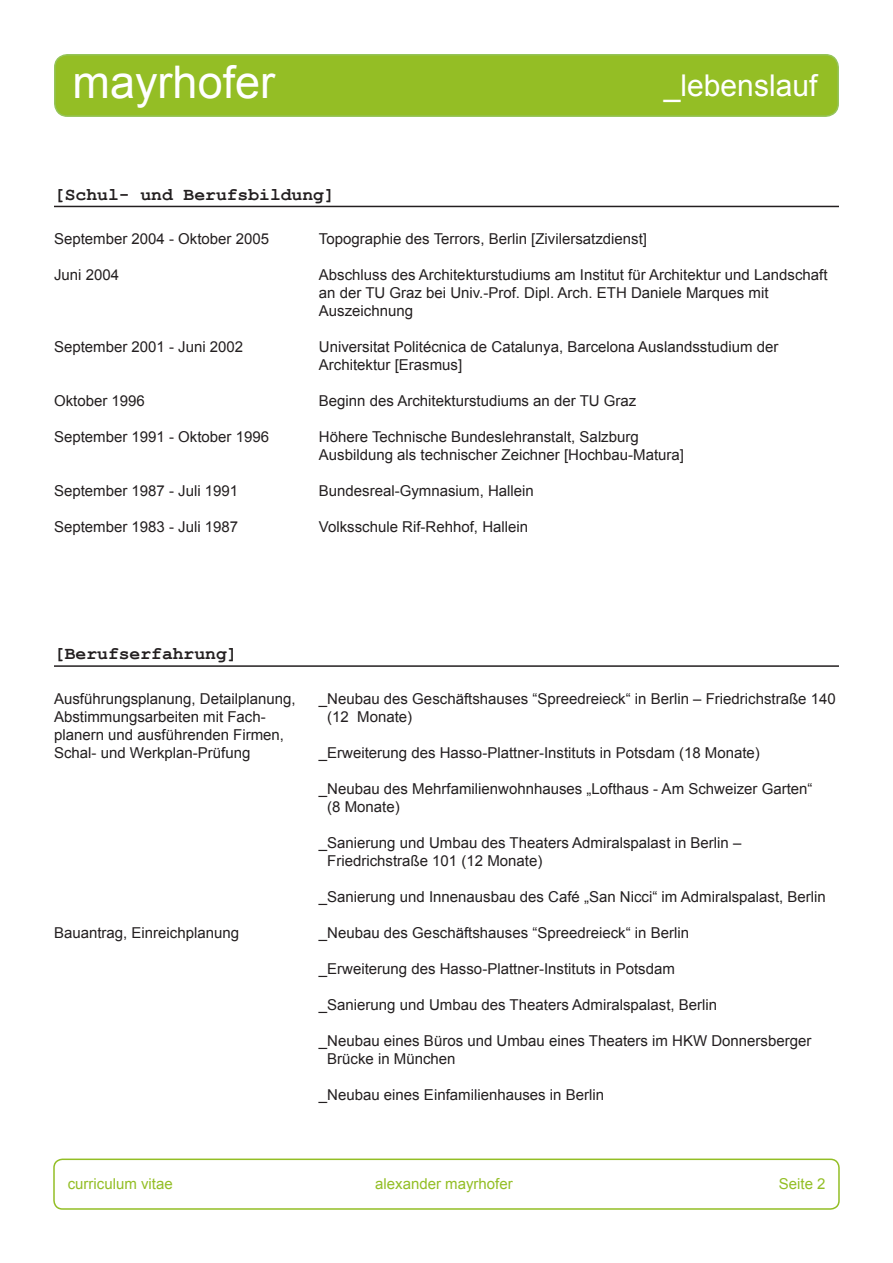
<style>
.page{position:relative;width:893px;height:1263px;background:#fff}
.page>*{position:absolute;margin:0;border:0;box-sizing:border-box;transform-origin:0 0}
.t1{font:45px "Arial";color:#fff}
.t2{font:30px "Arial";color:#fff}
.t3{font:700 18px "Courier New";color:#231f20}
.t4{font:15px/18px "Arial";color:#231f20}
.t5{font:15px "Arial";color:#93be25}
</style>
<div class="page">
<div style="left:55px;top:55px;width:783px;height:61px;background:#94be25;border-radius:13px"></div>
<div style="left:54px;top:54px;width:785px;height:63px;border:2px solid #95c45a;border-radius:13px"></div>
<hr style="left:54px;top:206px;width:785px;height:1px;background:#231f20">
<hr style="left:54px;top:665px;width:785px;height:2px;background:#231f20">
<div style="left:53px;top:1158px;width:787px;height:52px;border:2px solid #93be25;border-radius:9px"></div>
<h1 class="t1" style="left:73px;top:53px;width:204px">mayrhofer</h1>
<p class="t3" style="left:54px;top:183px;width:282px">[Schul- und Berufsbildung]</p>
<h2 class="t2" style="left:664px;top:66px;width:155px">_lebenslauf</h2>
<p class="t4" style="left:54px;top:230px;width:217px">September 2004 - Oktober 2005</p>
<p class="t4" style="left:54px;top:266px;width:67px">Juni 2004</p>
<p class="t4" style="left:54px;top:338px;width:191px">September 2001 - Juni 2002</p>
<p class="t4" style="left:54px;top:392px;width:92px">Oktober 1996</p>
<p class="t4" style="left:54px;top:428px;width:217px">September 1991 - Oktober 1996</p>
<p class="t4" style="left:54px;top:482px;width:186px">September 1987 - Juli 1991</p>
<p class="t4" style="left:54px;top:518px;width:186px">September 1983 - Juli 1987</p>
<p class="t4" style="left:319px;top:230px;width:330px">Topographie des Terrors, Berlin [Zivilersatzdienst]</p>
<p class="t4" style="left:319px;top:266px;width:510px">Abschluss des Architekturstudiums am Institut für Architektur und Landschaft an der TU Graz bei Univ.-Prof. Dipl. Arch. ETH Daniele Marques mit<br>Auszeichnung</p>
<p class="t4" style="left:319px;top:338px;width:461px">Universitat Politécnica de Catalunya, Barcelona Auslandsstudium der<br>Architektur [Erasmus]</p>
<p class="t4" style="left:319px;top:392px;width:319px">Beginn des Architekturstudiums an der TU Graz</p>
<p class="t4" style="left:319px;top:428px;width:321px">Höhere Technische Bundeslehranstalt, Salzburg</p>
<p class="t4" style="left:319px;top:446px;width:367px">Ausbildung als technischer Zeichner [Hochbau-Matura]</p>
<p class="t4" style="left:319px;top:482px;width:217px">Bundesreal-Gymnasium, Hallein</p>
<p class="t4" style="left:319px;top:518px;width:211px">Volksschule Rif-Rehhof, Hallein</p>
<p class="t3" style="left:54px;top:642px;width:185px">[Berufserfahrung]</p>
<p class="t4" style="left:54px;top:690px;width:243px">Ausführungsplanung, Detailplanung, Abstimmungsarbeiten mit Fach&shy;planern und ausführenden Firmen, Schal- und Werkplan-Prüfung</p>
<p class="t4" style="left:54px;top:924px;width:187px">Bauantrag, Einreichplanung</p>
<p class="t4" style="left:319px;top:690px;width:518px">_Neubau des Geschäftshauses “Spreedreieck“ in Berlin – Friedrichstraße 140</p>
<p class="t4" style="left:327px;top:708px;width:87px">(12 Monate)</p>
<p class="t4" style="left:319px;top:744px;width:442px">_Erweiterung des Hasso-Plattner-Instituts in Potsdam (18 Monate)</p>
<p class="t4" style="left:327px;top:780px;width:487px;text-indent:-8px">_Neubau des Mehrfamilienwohnhauses „Lofthaus - Am Schweizer Garten“ (8 Monate)</p>
<p class="t4" style="left:319px;top:834px;width:424px">_Sanierung und Umbau des Theaters Admiralspalast in Berlin –</p>
<p class="t4" style="left:327px;top:852px;width:217px">Friedrichstraße 101 (12 Monate)</p>
<p class="t4" style="left:319px;top:888px;width:508px">_Sanierung und Innenausbau des Café „San Nicci“ im Admiralspalast, Berlin</p>
<p class="t4" style="left:319px;top:924px;width:372px">_Neubau des Geschäftshauses “Spreedreieck“ in Berlin</p>
<p class="t4" style="left:319px;top:960px;width:357px">_Erweiterung des Hasso-Plattner-Instituts in Potsdam</p>
<p class="t4" style="left:319px;top:996px;width:400px">_Sanierung und Umbau des Theaters Admiralspalast, Berlin</p>
<p class="t4" style="left:319px;top:1032px;width:494px">_Neubau eines Büros und Umbau eines Theaters im HKW Donnersberger</p>
<p class="t4" style="left:327px;top:1050px;width:130px">Brücke in München</p>
<p class="t4" style="left:319px;top:1086px;width:287px">_Neubau eines Einfamilienhauses in Berlin</p>
<p class="t5" style="left:68px;top:1174px;width:107px">curriculum vitae</p>
<p class="t5" style="left:375px;top:1174px;width:139px">alexander mayrhofer</p>
<p class="t5" style="left:779px;top:1174px;width:48px">Seite 2</p>
</div>
